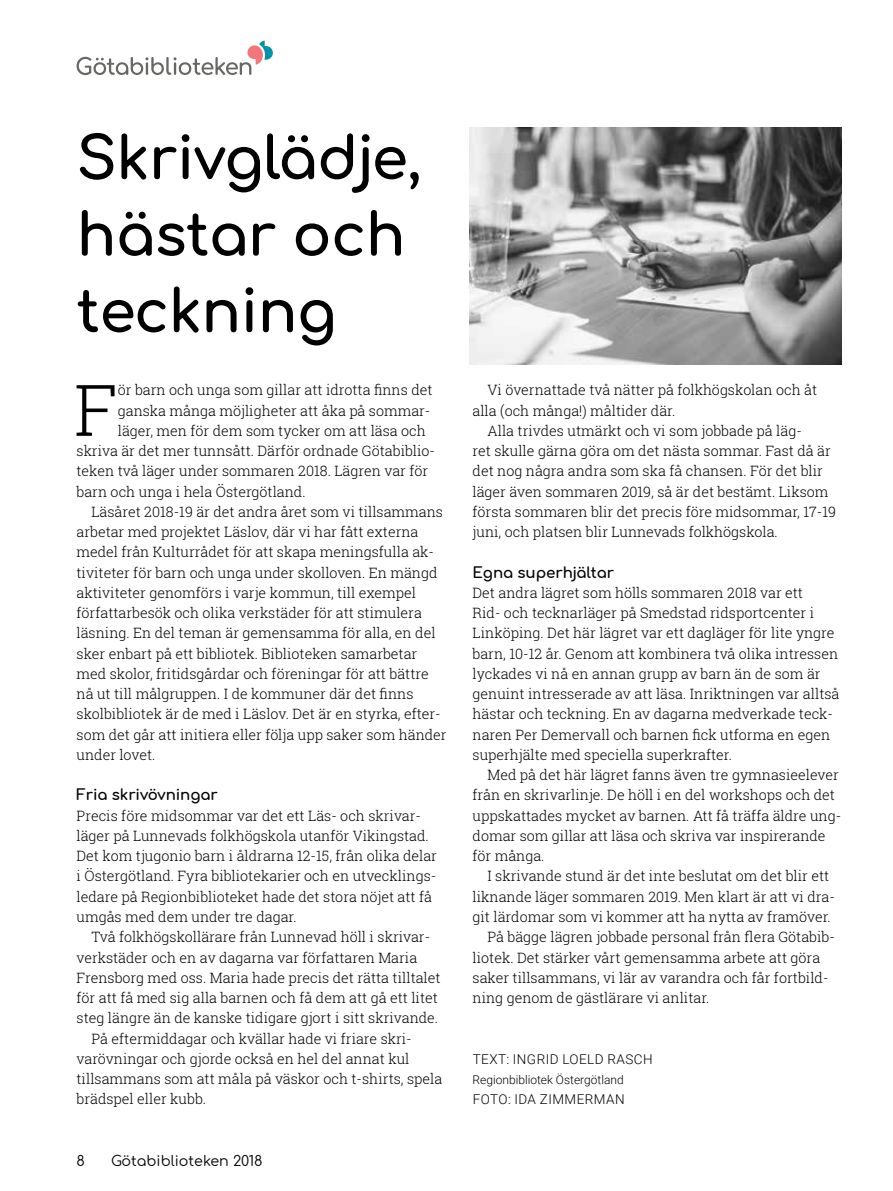
<style>
.page{position:relative;width:893px;height:1191px;background:#fff}
.page>*{position:absolute;margin:0;border:0;box-sizing:border-box;transform-origin:0 0}
.Bröd_anfang{font:300 71.25px "Roboto Slab";color:#000001}
.t1{font:700 58.5px "Comfortaa";letter-spacing:-.01em;color:#000001}
._4_Mellanrubrik{font:700 15px "Comfortaa";letter-spacing:-.005em;color:#000001}
._1_Bröd_indrag{font:300 14.25px/20.2px "Roboto Slab";color:#000001}
._2_Bröd_ej_indrag{font:300 14.25px/20.2px "Roboto Slab";color:#000001}
.Bröd_anfang-2{font:300 14.25px "Roboto Slab";color:#000001}
.t2{font:14.25px "Comfortaa";color:#000001}
._6_Byline{font:300 13.5px "Roboto";letter-spacing:.035em;color:#000001}
._6_2_Byline_titel{font:300 12px "Roboto";color:#000001}
</style>
<div class="page">
<svg style="left:77px;top:40px;width:196px;height:35px"></svg>
<img style="left:470px;top:128px;width:372px;height:236px">
<h1 class="t1" style="left:77px;top:104px;width:347px">Skrivglädje,</h1>
<h1 class="t1" style="left:77px;top:180px;width:331px">hästar och</h1>
<h1 class="t1" style="left:77px;top:257px;width:261px">teckning</h1>
<p class="Bröd_anfang" style="left:74px;top:361px;width:45px">F</p>
<p class="Bröd_anfang-2" style="left:118px;top:380px;width:316px">ör barn och unga som gillar att idrotta finns det</p>
<p class="Bröd_anfang-2" style="left:118px;top:400px;width:314px">ganska många möjligheter att åka på sommar-</p>
<p class="Bröd_anfang-2" style="left:118px;top:421px;width:310px">läger, men för dem som tycker om att läsa och</p>
<p class="Bröd_anfang-2" style="left:77px;top:441px;width:360px">skriva är det mer tunnsått. Därför ordnade Götabiblio-</p>
<p class="Bröd_anfang-2" style="left:77px;top:461px;width:353px">teken två läger under sommaren 2018. Lägren var för</p>
<p class="Bröd_anfang-2" style="left:77px;top:481px;width:231px">barn och unga i hela Östergötland.</p>
<p class="_1_Bröd_indrag" style="left:77px;top:501px;width:372px;text-indent:15px">Läsåret 2018-19 är det andra året som vi tillsammans arbetar med projektet Läslov, där vi har fått externa medel från Kulturrådet för att skapa meningsfulla ak&shy;tiviteter för barn och unga under skolloven. En mängd aktiviteter genomförs i varje kommun, till exempel författarbesök och olika verkstäder för att stimulera läsning. En del teman är gemensamma för alla, en del sker enbart på ett bibliotek. Biblioteken samarbetar med skolor, fritidsgårdar och föreningar för att bättre nå ut till målgruppen. I de kommuner där det finns skolbibliotek är de med i Läslov. Det är en styrka, efter&shy;som det går att initiera eller följa upp saker som händer under lovet.</p>
<p class="_4_Mellanrubrik" style="left:77px;top:781px;width:143px">Fria skrivövningar</p>
<p class="_2_Bröd_ej_indrag" style="left:77px;top:805px;width:362px">Precis före midsommar var det ett Läs- och skrivar&shy;läger på Lunnevads folkhögskola utanför Vikingstad.<br>Det kom tjugonio barn i åldrarna 12-15, från olika delar i Östergötland. Fyra bibliotekarier och en utvecklings&shy;ledare på Regionbiblioteket hade det stora nöjet att få umgås med dem under tre dagar.</p>
<p class="_1_Bröd_indrag" style="left:77px;top:926px;width:366px;text-indent:15px">Två folkhögskollärare från Lunnevad höll i skrivar&shy;verkstäder och en av dagarna var författaren Maria Frensborg med oss. Maria hade precis det rätta tilltalet för att få med sig alla barnen och få dem att gå ett litet steg längre än de kanske tidigare gjort i sitt skrivande.</p>
<p class="_1_Bröd_indrag" style="left:77px;top:1028px;width:367px;text-indent:15px">På eftermiddagar och kvällar hade vi friare skri&shy;varövningar och gjorde också en hel del annat kul tillsammans som att måla på väskor och t-shirts, spela brädspel eller kubb.</p>
<p class="t2" style="left:77px;top:1148px;width:10px">8</p>
<p class="t2" style="left:111px;top:1148px;width:153px">Götabiblioteken 2018</p>
<p class="_1_Bröd_indrag" style="left:472px;top:380px;width:346px;text-indent:15px">Vi övernattade två nätter på folkhögskolan och åt alla (och många!) måltider där.</p>
<p class="_1_Bröd_indrag" style="left:472px;top:420px;width:365px;text-indent:15px">Alla trivdes utmärkt och vi som jobbade på läg-<br>ret skulle gärna göra om det nästa sommar. Fast då är det nog några andra som ska få chansen. För det blir läger även sommaren 2019, så är det bestämt. Liksom första sommaren blir det precis före midsommar, 17-19 juni, och platsen blir Lunnevads folkhögskola.</p>
<p class="_4_Mellanrubrik" style="left:472px;top:558px;width:143px">Egna superhjältar</p>
<p class="_2_Bröd_ej_indrag" style="left:472px;top:582px;width:368px">Det andra lägret som hölls sommaren 2018 var ett<br>Rid- och tecknarläger på Smedstad ridsportcenter i Linköping. Det här lägret var ett dagläger för lite yngre barn, 10-12 år. Genom att kombinera två olika intressen lyckades vi nå en annan grupp av barn än de som är genuint intresserade av att läsa. Inriktningen var alltså hästar och teckning. En av dagarna medverkade teck&shy;naren Per Demervall och barnen fick utforma en egen superhjälte med speciella superkrafter.</p>
<p class="_1_Bröd_indrag" style="left:472px;top:764px;width:370px;text-indent:15px">Med på det här lägret fanns även tre gymnasieelever från en skrivarlinje. De höll i en del workshops och det uppskattades mycket av barnen. Att få träffa äldre ung&shy;domar som gillar att läsa och skriva var inspirerande för många.</p>
<p class="_1_Bröd_indrag" style="left:472px;top:866px;width:364px;text-indent:15px">I skrivande stund är det inte beslutat om det blir ett liknande läger sommaren 2019. Men klart är att vi dra&shy;git lärdomar som vi kommer att ha nytta av framöver.</p>
<p class="_1_Bröd_indrag" style="left:472px;top:926px;width:364px;text-indent:15px">På bägge lägren jobbade personal från flera Götabib&shy;liotek. Det stärker vårt gemensamma arbete att göra saker tillsammans, vi lär av varandra och får fortbild&shy;ning genom de gästlärare vi anlitar.</p>
<p class="_6_Byline" style="left:473px;top:1049px;width:181px">TEXT: INGRID LOELD RASCH</p>
<p class="_6_2_Byline_titel" style="left:472px;top:1071px;width:153px">Regionbibliotek Östergötland</p>
<p class="_6_Byline" style="left:473px;top:1090px;width:153px">FOTO: IDA ZIMMERMAN</p>
</div>
